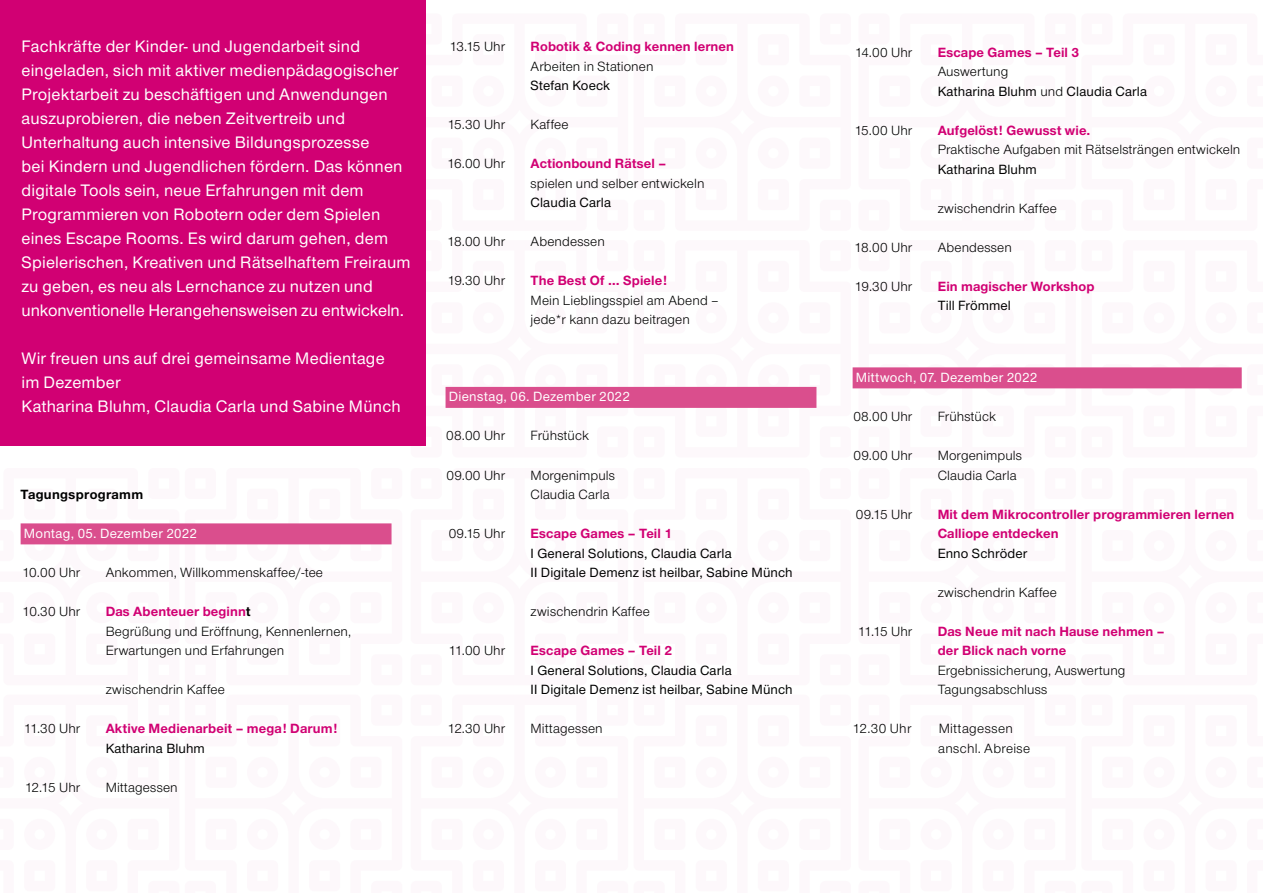
<style>
.page{position:relative;width:1263px;height:893px;background:#fff}
.page>*{position:absolute;margin:0;border:0;box-sizing:border-box;transform-origin:0 0}
.t1{font:500 17.25px/24px "Nordelbica";letter-spacing:.015em;color:#fff}
.t2{font:13.8px/19.5px "Nordelbica";letter-spacing:.01em;color:#000}
.t3{font:700 13.8px/19.5px "Nordelbica";letter-spacing:.01em;color:#d10073}
.t4{font:500 13.8px/19.5px "Nordelbica";letter-spacing:.01em;color:#000}
.t5{font:500 13.8px "Nordelbica";letter-spacing:.025em;color:#fff}
.t6{font:700 13.8px "Nordelbica";letter-spacing:.025em;color:#000}
.s1{font-weight:700;color:#d10073}
.s2{font-weight:700}
.s3{font-weight:400}
</style>
<div class="page">
<svg style="left:858px;top:388px;width:218px;height:1px"></svg>
<svg style="left:1081px;top:388px;width:161px;height:1px"></svg>
<svg style="left:425px;top:14px;width:1px;height:217px"></svg>
<svg style="left:425px;top:240px;width:203px;height:206px"></svg>
<svg style="left:634px;top:386px;width:183px;height:22px"></svg>
<svg style="left:20px;top:523px;width:159px;height:22px"></svg>
<svg style="left:185px;top:523px;width:207px;height:22px"></svg>
<div style="left:0;top:0;width:425px;height:446px;background:#d10073"></div>
<div style="left:853px;top:367px;width:389px;height:21px;background:#da4e8d"></div>
<div style="left:446px;top:387px;width:370px;height:21px;background:#da4e8d"></div>
<div style="left:21px;top:523px;width:370px;height:21px;background:#da4e8d"></div>
<p class="t1" style="left:21px;top:34px;width:391px">Fachkräfte der Kinder- und Jugendarbeit sind eingeladen, sich mit aktiver medienpädagogischer Projektarbeit zu beschäftigen und Anwendungen auszuprobieren, die neben Zeitvertreib und Unterhaltung auch intensive Bildungsprozesse<br>bei Kindern und Jugendlichen fördern. Das können digitale Tools sein, neue Erfahrungen mit dem Programmieren von Robotern oder dem Spielen eines Escape Rooms. Es wird darum gehen, dem Spielerischen, Kreativen und Rätselhaftem Freiraum zu geben, es neu als Lernchance zu nutzen und unkonventionelle Herangehensweisen zu entwickeln.</p>
<p class="t1" style="left:21px;top:346px;width:381px">Wir freuen uns auf drei gemeinsame Medientage im Dezember<br>Katharina Bluhm, Claudia Carla und Sabine Münch</p>
<p class="t6" style="left:21px;top:486px;width:124px">Tagungsprogramm</p>
<p class="t5" style="left:24px;top:525px;width:174px">Montag, 05. Dezember 2022</p>
<p class="t2" style="left:22px;top:563px;width:59px">10.00 Uhr</p>
<p class="t2" style="left:106px;top:563px;width:219px">Ankommen, Willkommenskaffee/-tee</p>
<p class="t2" style="left:22px;top:602px;width:59px">10.30 Uhr</p>
<p class="t2" style="left:106px;top:602px;width:247px"><span class="s1">Das Abenteuer beginn</span><span class="s2">t<br></span>Begrüßung und Eröffnung, Kennenlernen,<br>Erwartungen und Erfahrungen</p>
<p class="t2" style="left:106px;top:680px;width:121px">zwischendrin Kaffee</p>
<p class="t2" style="left:24px;top:719px;width:58px">11.30 Uhr</p>
<p class="t3" style="left:106px;top:719px;width:233px">Aktive Medienarbeit – mega! Darum!</p>
<p class="t4" style="left:106px;top:738px;width:101px">Katharina Bluhm</p>
<p class="t2" style="left:25px;top:777px;width:57px">12.15 Uhr</p>
<p class="t2" style="left:106px;top:777px;width:74px">Mittagessen</p>
<p class="t2" style="left:449px;top:37px;width:57px">13.15 Uhr</p>
<p class="t3" style="left:531px;top:37px;width:205px">Robotik &amp; Coding kennen lernen</p>
<p class="t2" style="left:531px;top:56px;width:124px">Arbeiten in Stationen</p>
<p class="t4" style="left:531px;top:76px;width:81px">Stefan Koeck</p>
<p class="t2" style="left:447px;top:115px;width:59px">15.30 Uhr</p>
<p class="t2" style="left:531px;top:115px;width:40px">Kaffee</p>
<p class="t2" style="left:447px;top:154px;width:59px">16.00 Uhr</p>
<p class="t3" style="left:531px;top:154px;width:137px">Actionbound Rätsel –</p>
<p class="t2" style="left:531px;top:173px;width:175px">spielen und selber entwickeln</p>
<p class="t4" style="left:531px;top:193px;width:82px">Claudia Carla</p>
<p class="t2" style="left:447px;top:232px;width:59px">18.00 Uhr</p>
<p class="t2" style="left:531px;top:232px;width:76px">Abendessen</p>
<p class="t2" style="left:447px;top:271px;width:59px">19.30 Uhr</p>
<p class="t3" style="left:531px;top:271px;width:138px">The Best Of … Spiele!</p>
<p class="t2" style="left:531px;top:290px;width:190px">Mein Lieblingsspiel am Abend – jede*r kann dazu beitragen</p>
<p class="t5" style="left:449px;top:389px;width:182px">Dienstag, 06. Dezember 2022</p>
<p class="t2" style="left:446px;top:426px;width:60px">08.00 Uhr</p>
<p class="t2" style="left:531px;top:426px;width:60px">Frühstück</p>
<p class="t2" style="left:446px;top:465px;width:60px">09.00 Uhr</p>
<p class="t2" style="left:531px;top:465px;width:86px">Morgenimpuls<br>Claudia Carla</p>
<p class="t2" style="left:449px;top:524px;width:58px">09.15 Uhr</p>
<p class="t3" style="left:531px;top:524px;width:143px">Escape Games – Teil 1</p>
<p class="t4" style="left:531px;top:543px;width:264px">I General Solutions, Claudia Carla<br>II Digitale Demenz ist heilbar, Sabine Münch</p>
<p class="t2" style="left:531px;top:602px;width:121px">zwischendrin Kaffee</p>
<p class="t2" style="left:449px;top:641px;width:58px">11.00 Uhr</p>
<p class="t3" style="left:531px;top:641px;width:143px">Escape Games – Teil 2</p>
<p class="t4" style="left:531px;top:660px;width:264px">I General Solutions, Claudia Carla<br>II Digitale Demenz ist heilbar, Sabine Münch</p>
<p class="t2" style="left:447px;top:719px;width:59px">12.30 Uhr</p>
<p class="t2" style="left:531px;top:719px;width:74px">Mittagessen</p>
<p class="t2" style="left:855px;top:43px;width:59px">14.00 Uhr</p>
<p class="t3" style="left:938px;top:43px;width:143px">Escape Games – Teil 3</p>
<p class="t4" style="left:938px;top:62px;width:211px"><span class="s3">Auswertung<br></span>Katharina Bluhm <span class="s3">und</span> Claudia Carla</p>
<p class="t2" style="left:854px;top:121px;width:59px">15.00 Uhr</p>
<p class="t3" style="left:938px;top:121px;width:154px">Aufgelöst! Gewusst wie.</p>
<p class="t2" style="left:938px;top:140px;width:304px">Praktische Aufgaben mit Rätselsträngen entwickeln</p>
<p class="t4" style="left:938px;top:160px;width:101px">Katharina Bluhm</p>
<p class="t2" style="left:938px;top:199px;width:121px">zwischendrin Kaffee</p>
<p class="t2" style="left:854px;top:238px;width:59px">18.00 Uhr</p>
<p class="t2" style="left:938px;top:238px;width:76px">Abendessen</p>
<p class="t2" style="left:854px;top:277px;width:59px">19.30 Uhr</p>
<p class="t3" style="left:938px;top:277px;width:158px">Ein magischer Workshop</p>
<p class="t4" style="left:938px;top:296px;width:75px">Till Frömmel</p>
<p class="t5" style="left:856px;top:369px;width:183px">Mittwoch, 07. Dezember 2022</p>
<p class="t2" style="left:853px;top:407px;width:60px">08.00 Uhr</p>
<p class="t2" style="left:938px;top:407px;width:60px">Frühstück</p>
<p class="t2" style="left:853px;top:446px;width:60px">09.00 Uhr</p>
<p class="t2" style="left:938px;top:446px;width:86px">Morgenimpuls<br>Claudia Carla</p>
<p class="t2" style="left:856px;top:504px;width:58px">09.15 Uhr</p>
<p class="t3" style="left:938px;top:504px;width:298px">Mit dem Mikrocontroller programmieren lernen<br>Calliope entdecken</p>
<p class="t4" style="left:938px;top:543px;width:91px">Enno Schröder</p>
<p class="t2" style="left:938px;top:582px;width:121px">zwischendrin Kaffee</p>
<p class="t2" style="left:858px;top:621px;width:56px">11.15 Uhr</p>
<p class="t3" style="left:938px;top:621px;width:228px">Das Neue mit nach Hause nehmen – der Blick nach vorne</p>
<p class="t2" style="left:938px;top:660px;width:189px">Ergebnissicherung, Auswertung<br>Tagungsabschluss</p>
<p class="t2" style="left:853px;top:719px;width:60px">12.30 Uhr</p>
<p class="t2" style="left:938px;top:719px;width:94px">Mittagessen anschl. Abreise</p>
</div>
